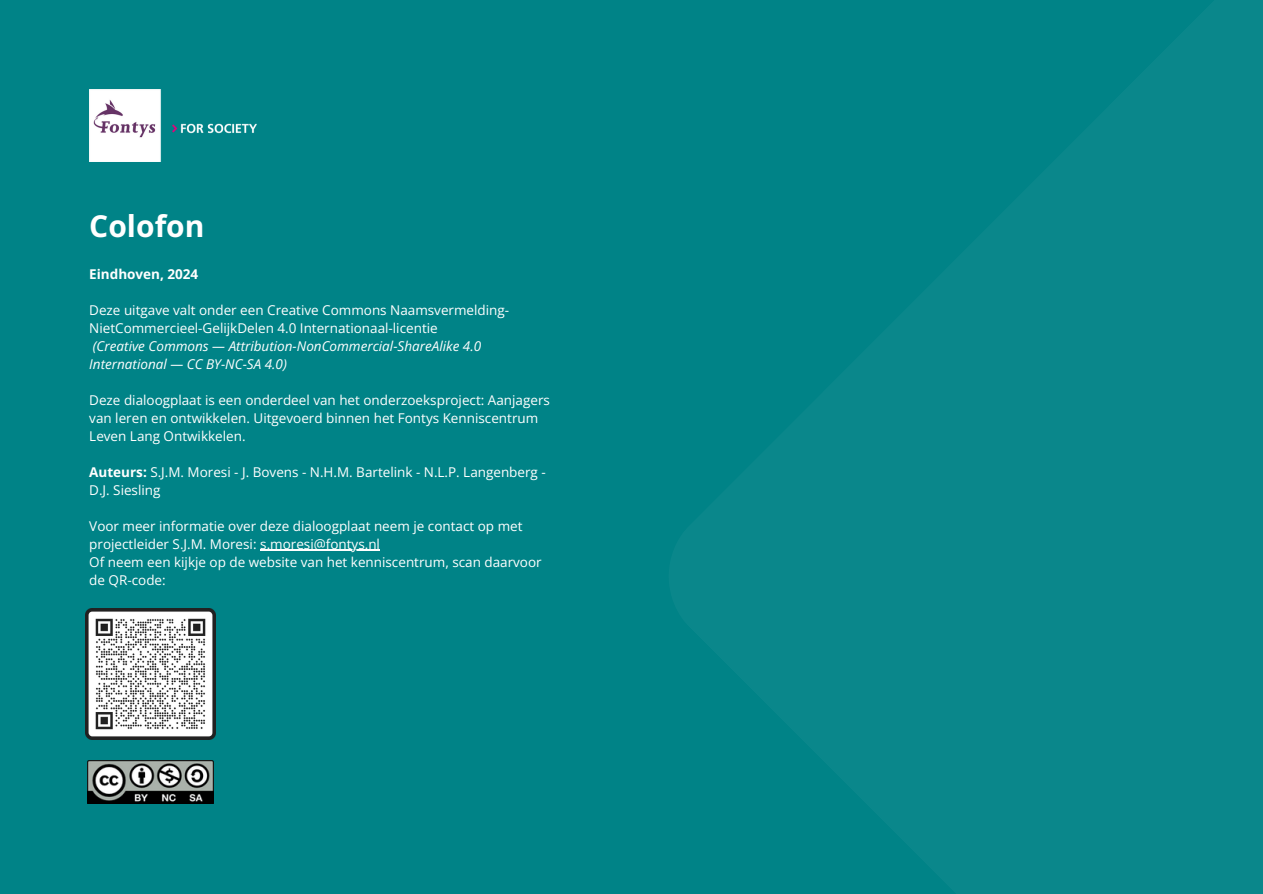
<style>
.page{position:relative;width:1263px;height:894px;background:#fff}
.page>*{position:absolute;margin:0;border:0;box-sizing:border-box;transform-origin:0 0}
.t1{font:700 30px "Open Sans";color:#fff}
.t2{font:13.5px/18px "Open Sans";color:#fff}
.t3{font:italic 13.5px/18px "Open Sans";color:#fff}
.t4{font:700 13.5px "Open Sans";color:#fff}
.s1{font-weight:700}
</style>
<div class="page">
<div style="left:0;top:0;width:1263px;height:893px;background:#008387"></div>
<img style="left:89px;top:89px;width:168px;height:72px">
<img style="left:87px;top:760px;width:126px;height:43px">
<hr style="left:260px;top:549px;width:120px;height:2px;background:#fff">
<img style="left:85px;top:608px;width:131px;height:131px">
<h1 class="t1" style="left:89px;top:205px;width:117px">Colofon</h1>
<p class="t4" style="left:89px;top:264px;width:110px">Eindhoven, 2024</p>
<p class="t2" style="left:89px;top:300px;width:421px">Deze uitgave valt onder een Creative Commons Naamsvermelding-<br>NietCommercieel-GelijkDelen 4.0 Internationaal-licentie</p>
<p class="t3" style="left:89px;top:336px;width:393px">(Creative Commons — Attribution-NonCommercial-ShareAlike 4.0<br>International — CC BY-NC-SA 4.0)</p>
<p class="t2" style="left:89px;top:390px;width:462px">Deze dialoogplaat is een onderdeel van het onderzoeksproject: Aanjagers van leren en ontwikkelen. Uitgevoerd binnen het Fontys Kenniscentrum<br>Leven Lang Ontwikkelen.</p>
<p class="t2" style="left:89px;top:462px;width:458px"><span class="s1">Auteurs:</span> S.J.M. Moresi - J. Bovens - N.H.M. Bartelink - N.L.P. Langenberg -<br>D.J. Siesling</p>
<p class="t2" style="left:89px;top:516px;width:454px">Voor meer informatie over deze dialoogplaat neem je contact op met projectleider S.J.M. Moresi: s.moresi@fontys.nl<br>Of neem een kijkje op de website van het kenniscentrum, scan daarvoor de QR-code:</p>
</div>
